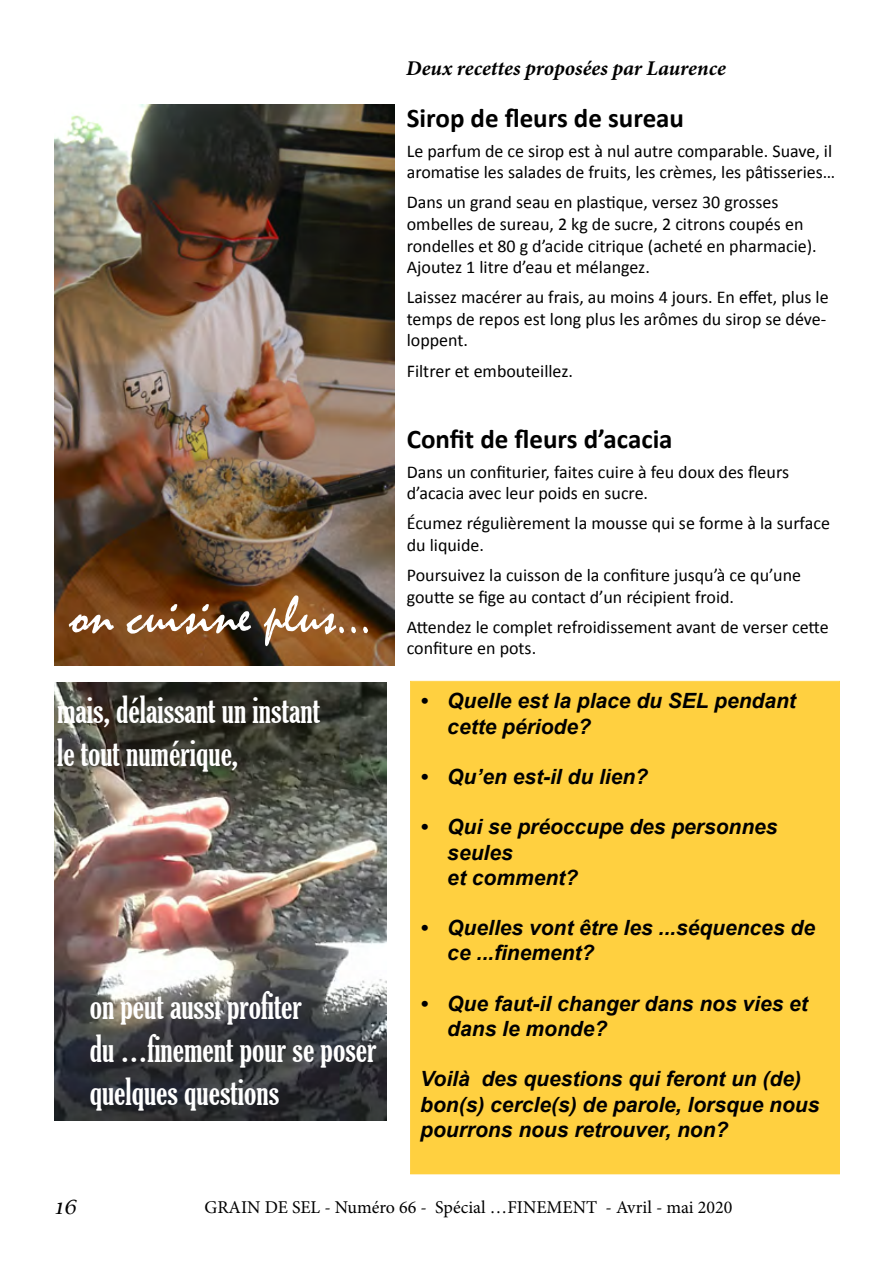
<style>
.page{position:relative;width:893px;height:1263px;background:#fff}
.page>*{position:absolute;margin:0;border:0;box-sizing:border-box;transform-origin:0 0}
.t1{font:54px "Mistral";color:#fff}
.t2{font:extra-condensed 36px/43.2px "Gloucester";color:#fff}
.t3{font:700 27px "Calibri";color:#000}
.t4{font:italic 700 21px/25.2px "Arial";color:#000}
.t5{font:italic 700 21px "Minion Pro";color:#000}
.t6{font:italic 21px "Lucida Calligraphy";color:#000}
.t7{font:18px/21.6px "Calibri";color:#000}
.t8{font:18px "Minion Pro";color:#000}
</style>
<div class="page">
<img style="left:54px;top:104px;width:340px;height:561px">
<div style="left:410px;top:681px;width:430px;height:493px;background:#ffd040"></div>
<img style="left:54px;top:682px;width:333px;height:438px">
<p class="t5" style="left:406px;top:53px;width:321px">Deux recettes proposées par Laurence</p>
<h1 class="t1" style="left:70px;top:585px;width:304px">on cuisine plus…</h1>
<h2 class="t2" style="left:57px;top:688px;width:265px">mais, délaissant un instant le tout numérique,</h2>
<h2 class="t2" style="left:90px;top:984px;width:289px">on peut aussi profiter<br>du …finement pour se poser quelques questions</h2>
<h3 class="t3" style="left:407px;top:100px;width:279px">Sirop de fleurs de sureau</h3>
<p class="t7" style="left:407px;top:140px;width:430px">Le parfum de ce sirop est à nul autre comparable. Suave, il aromatise les salades de fruits, les crèmes, les pâtisseries…</p>
<p class="t7" style="left:407px;top:192px;width:411px">Dans un grand seau en plastique, versez 30 grosses ombelles de sureau, 2 kg de sucre, 2 citrons coupés en rondelles et 80 g d’acide citrique (acheté en pharmacie).<br>Ajoutez 1 litre d’eau et mélangez.</p>
<p class="t7" style="left:407px;top:287px;width:423px">Laissez macérer au frais, au moins 4 jours. En effet, plus le temps de repos est long plus les arômes du sirop se déve&shy;loppent.</p>
<p class="t7" style="left:407px;top:360px;width:168px">Filtrer et embouteillez.</p>
<h3 class="t3" style="left:407px;top:421px;width:267px">Confit de fleurs d’acacia</h3>
<p class="t7" style="left:407px;top:461px;width:384px">Dans un confiturier, faites cuire à feu doux des fleurs d’acacia avec leur poids en sucre.</p>
<p class="t7" style="left:407px;top:513px;width:425px">Écumez régulièrement la mousse qui se forme à la surface du liquide.</p>
<p class="t7" style="left:407px;top:564px;width:396px">Poursuivez la cuisson de la confiture jusqu’à ce qu’une goutte se fige au contact d’un récipient froid.</p>
<p class="t7" style="left:407px;top:616px;width:423px">Attendez le complet refroidissement avant de verser cette confiture en pots.</p>
<p class="t4" style="left:447px;top:689px;width:350px;text-indent:-27px">• Quelle est la place du SEL pendant cette période?</p>
<p class="t4" style="left:420px;top:765px;width:229px">• Qu’en est-il du lien?</p>
<p class="t4" style="left:447px;top:815px;width:332px;text-indent:-27px">• Qui se préoccupe des personnes seules<br>et comment?</p>
<p class="t4" style="left:447px;top:916px;width:369px;text-indent:-27px">• Quelles vont être les ...séquences de ce ...finement?</p>
<p class="t4" style="left:447px;top:991px;width:362px;text-indent:-27px">• Que faut-il changer dans nos vies et dans le monde?</p>
<p class="t4" style="left:420px;top:1067px;width:401px">Voilà des questions qui feront un (de) bon(s) cercle(s) de parole, lorsque nous pourrons nous retrouver, non?</p>
<p class="t6" style="left:54px;top:1194px;width:24px">16</p>
<p class="t8" style="left:205px;top:1195px;width:529px">GRAIN DE SEL - Numéro 66 - Spécial …FINEMENT - Avril - mai 2020</p>
</div>
